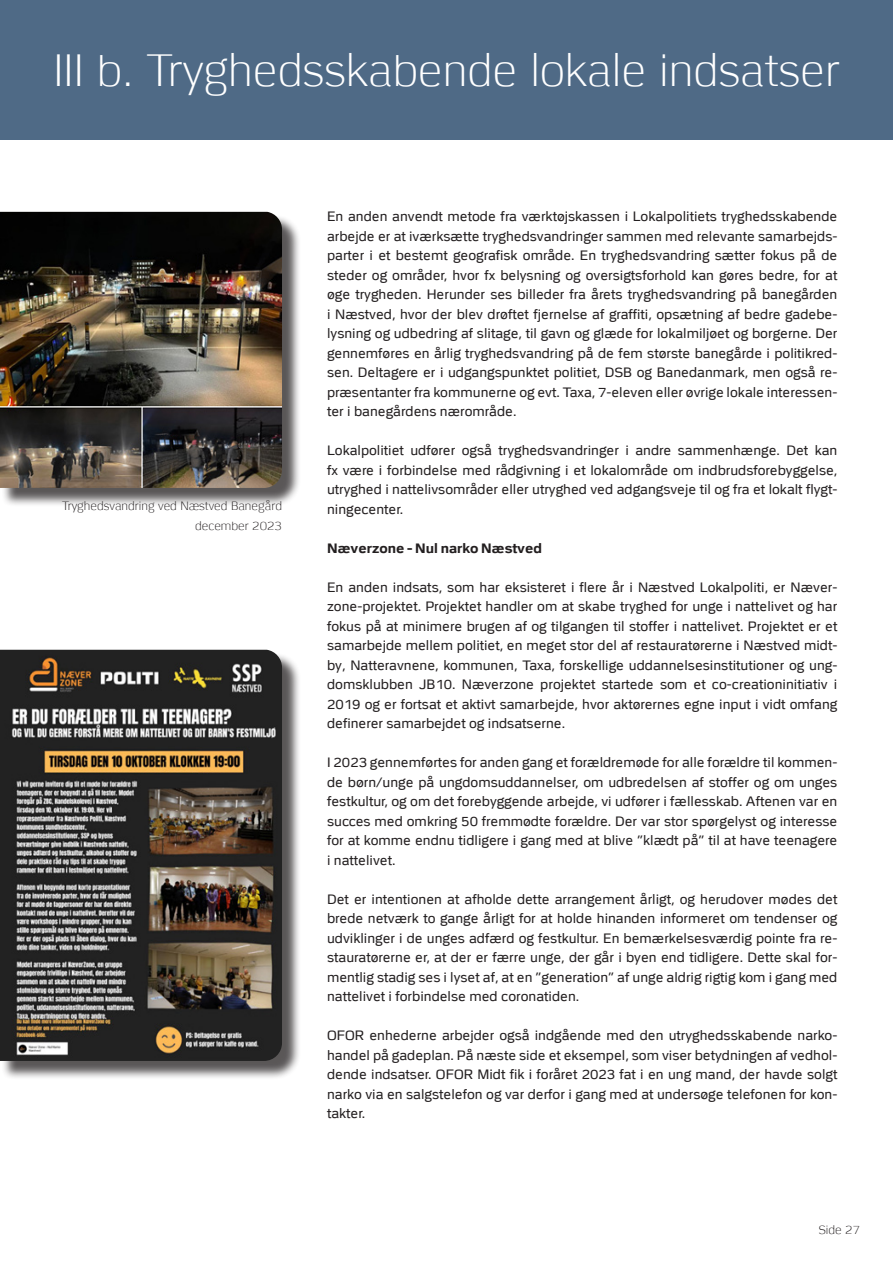
<style>
.page{position:relative;width:893px;height:1263px;background:#fff}
.page>*{position:absolute;margin:0;border:0;box-sizing:border-box;transform-origin:0 0}
.t1{font:300 45px "Politi";color:#fff}
.t2{font:13.5px/19.5px "Politi";color:#231f20;text-align:justify}
.t3{font:700 13.5px "Politi";color:#231f20}
.t4{font:300 12px/19.5px "Politi";color:#231f20;text-align:right}
</style>
<div class="page">
<div style="left:1px;top:214px;width:300px;height:292px;background:#231f20;opacity:.75"></div>
<img style="left:0;top:212px;width:282px;height:276px">
<div style="left:1px;top:652px;width:300px;height:427px;background:#231f20;opacity:.75"></div>
<img style="left:0;top:650px;width:282px;height:411px">
<div style="left:0;top:0;width:893px;height:139px;background:#4f6a86"></div>
<p class="t1" style="left:53px;top:46px;width:788px">III b. Tryghedsskabende lokale indsatser</p>
<p class="t4" style="left:62px;top:497px;width:221px">Tryghedsvandring ved Næstved Banegård december 2023</p>
<p class="t2" style="left:327px;top:207px;width:512px">En anden anvendt metode fra værktøjskassen i Lokalpolitiets tryghedsskabende arbejde er at iværksætte tryghedsvandringer sammen med relevante samarbejds&shy;parter i et bestemt geografisk område. En tryghedsvandring sætter fokus på de steder og områder, hvor fx belysning og oversigtsforhold kan gøres bedre, for at øge trygheden. Herunder ses billeder fra årets tryghedsvandring på banegården i Næstved, hvor der blev drøftet fjernelse af graffiti, opsætning af bedre gadebe&shy;lysning og udbedring af slitage, til gavn og glæde for lokalmiljøet og borgerne. Der gennemføres en årlig tryghedsvandring på de fem største banegårde i politikred&shy;sen. Deltagere er i udgangspunktet politiet, DSB og Banedanmark, men også re&shy;præsentanter fra kommunerne og evt. Taxa, 7-eleven eller øvrige lokale interessen&shy;ter i banegårdens nærområde.</p>
<p class="t2" style="left:327px;top:441px;width:512px">Lokalpolitiet udfører også tryghedsvandringer i andre sammenhænge. Det kan fx være i forbindelse med rådgivning i et lokalområde om indbrudsforebyggelse, utryghed i nattelivsområder eller utryghed ved adgangsveje til og fra et lokalt flygt&shy;ningecenter.</p>
<p class="t3" style="left:327px;top:541px;width:216px">Næverzone - Nul narko Næstved</p>
<p class="t2" style="left:327px;top:578px;width:512px">En anden indsats, som har eksisteret i flere år i Næstved Lokalpoliti, er Næver&shy;zone-projektet. Projektet handler om at skabe tryghed for unge i nattelivet og har fokus på at minimere brugen af og tilgangen til stoffer i nattelivet. Projektet er et samarbejde mellem politiet, en meget stor del af restauratørerne i Næstved midt&shy;by, Natteravnene, kommunen, Taxa, forskellige uddannelsesinstitutioner og ung&shy;domsklubben JB10. Næverzone projektet startede som et co-creationinitiativ i 2019 og er fortsat et aktivt samarbejde, hvor aktørernes egne input i vidt omfang definerer samarbejdet og indsatserne.</p>
<p class="t2" style="left:327px;top:753px;width:512px">I 2023 gennemførtes for anden gang et forældremøde for alle forældre til kommen&shy;de børn/unge på ungdomsuddannelser, om udbredelsen af stoffer og om unges festkultur, og om det forebyggende arbejde, vi udfører i fællesskab. Aftenen var en succes med omkring 50 fremmødte forældre. Der var stor spørgelyst og interesse for at komme endnu tidligere i gang med at blive ”klædt på” til at have teenagere i nattelivet.</p>
<p class="t2" style="left:327px;top:890px;width:512px">Det er intentionen at afholde dette arrangement årligt, og herudover mødes det brede netværk to gange årligt for at holde hinanden informeret om tendenser og udviklinger i de unges adfærd og festkultur. En bemærkelsesværdig pointe fra re&shy;stauratørerne er, at der er færre unge, der går i byen end tidligere. Dette skal for&shy;mentlig stadig ses i lyset af, at en ”generation” af unge aldrig rigtig kom i gang med nattelivet i forbindelse med coronatiden.</p>
<p class="t2" style="left:327px;top:1026px;width:512px">OFOR enhederne arbejder også indgående med den utryghedsskabende narko&shy;handel på gadeplan. På næste side et eksempel, som viser betydningen af vedhol&shy;dende indsatser. OFOR Midt fik i foråret 2023 fat i en ung mand, der havde solgt narko via en salgstelefon og var derfor i gang med at undersøge telefonen for kon&shy;takter.</p>
<p class="t4" style="left:819px;top:1220px;width:43px">Side 27</p>
</div>
